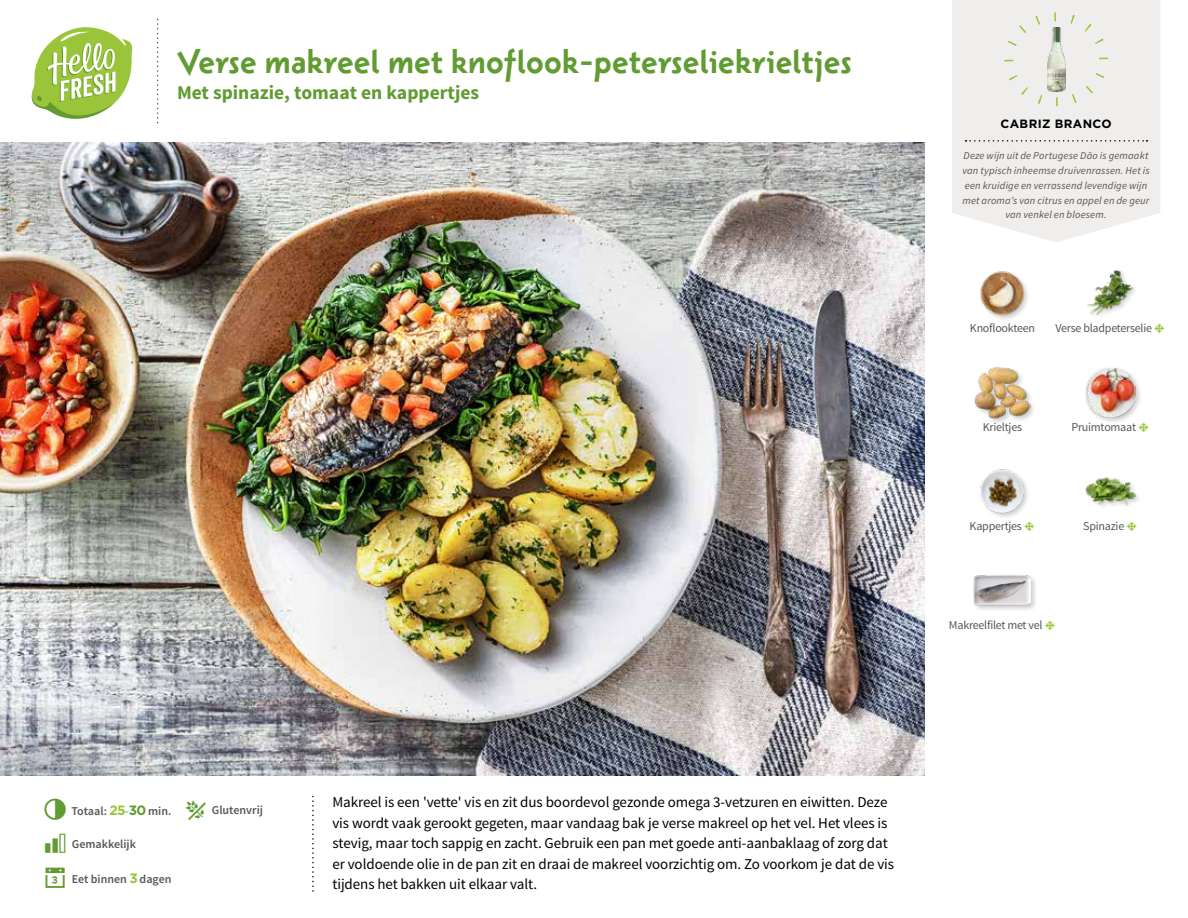
<style>
.page{position:relative;width:1188px;height:918px;background:#fff}
.page>*{position:absolute;margin:0;border:0;box-sizing:border-box;transform-origin:0 0}
.t1{font:700 36px "Instanter OT";letter-spacing:-.01em;color:#619b31}
.t2{font:25.5px "hellofresh icon font";color:#619b31}
.t3{font:700 19.5px "Source Sans Pro";color:#619b31}
.t4{font:15px/20.5px "Source Sans Pro";letter-spacing:-.005em;color:#000}
.t5{font:12px "Source Sans Pro";letter-spacing:-.02em;color:#575756}
.t6{font:600 12px "Source Sans Pro";color:#575756}
.t7{font:700 12px "Gotham";letter-spacing:.03em;color:#000}
.t8{font:italic 10.5px/14.7px "Source Sans Pro";letter-spacing:.015em;color:#575756;text-align:center}
.s1{font-family:"Gotham";font-weight:700;font-size:13.5px;color:#9ac43a}
.s2{color:#87ac54}
.s3{font-family:"Gotham";font-weight:700;font-size:13.5px;color:#619b31}
</style>
<div class="page">
<svg style="left:31px;top:27px;width:102px;height:92px"></svg>
<img style="left:0;top:142px;width:925px;height:634px">
<div style="left:952px;top:0;width:208px;height:242px;background:#f0eeed"></div>
<svg style="left:966px;top:140px;width:182px;height:2px"></svg>
<div style="left:1004px;top:12px;width:104px;height:94px;border:9px dashed #9ac43a;border-radius:50%"></div>
<img style="left:1087px;top:270px;width:48px;height:46px">
<div style="left:1084px;top:476px;width:58px;height:36px;background:#000;opacity:.2"></div>
<img style="left:1085px;top:476px;width:50px;height:36px">
<div style="left:1084px;top:366px;width:59px;height:59px;background:#000;opacity:.2"></div>
<img style="left:1085px;top:367px;width:50px;height:50px">
<img style="left:980px;top:271px;width:48px;height:48px">
<img style="left:980px;top:469px;width:48px;height:48px">
<div style="left:972px;top:574px;width:66px;height:38px;background:#000;opacity:.2"></div>
<img style="left:973px;top:574px;width:57px;height:38px">
<div style="left:974px;top:366px;width:62px;height:59px;background:#000;opacity:.2"></div>
<img style="left:974px;top:366px;width:56px;height:55px">
<img style="left:1047px;top:28px;width:18px;height:63px">
<svg style="left:1139px;top:422px;width:4px;height:3px"></svg>
<h1 class="t1" style="left:177px;top:40px;width:677px">Verse makreel met knoflook-peterseliekrieltjes</h1>
<h3 class="t3" style="left:177px;top:80px;width:304px">Met spinazie, tomaat en kappertjes</h3>
<p class="t7" style="left:1001px;top:116px;width:113px">CABRIZ BRANCO</p>
<p class="t8" style="left:962px;top:149px;width:189px">Deze wijn uit de Portugese Dão is gemaakt van typisch inheemse druivenrassen. Het is een kruidige en verrassend levendige wijn met aroma’s van citrus en appel en de geur van venkel en bloesem.</p>
<p class="t5" style="left:970px;top:321px;width:67px">Knoflookteen</p>
<p class="t5" style="left:1055px;top:321px;width:98px">Verse bladpeterselie</p>
<p class="t5" style="left:983px;top:420px;width:41px">Krieltjes</p>
<p class="t5" style="left:1071px;top:420px;width:66px">Pruimtomaat</p>
<p class="t5" style="left:970px;top:519px;width:54px">Kappertjes</p>
<p class="t5" style="left:1083px;top:519px;width:43px">Spinazie</p>
<p class="t5" style="left:949px;top:618px;width:95px">Makreelfilet met vel</p>
<p class="t6" style="left:71px;top:803px;width:101px">Totaal: <span class="s1">25</span><span class="s2">-</span><span class="s3">30</span> min.</p>
<p class="t6" style="left:212px;top:803px;width:53px">Glutenvrij</p>
<p class="t6" style="left:72px;top:837px;width:66px">Gemakkelijk</p>
<p class="t6" style="left:72px;top:871px;width:101px">Eet binnen <span class="s1">3</span> dagen</p>
<h2 class="t2" style="left:43px;top:866px;width:27px">▪</h2>
<p class="t4" style="left:332px;top:792px;width:563px">Makreel is een 'vette' vis en zit dus boordevol gezonde omega 3-vetzuren en eiwitten. Deze vis wordt vaak gerookt gegeten, maar vandaag bak je verse makreel op het vel. Het vlees is stevig, maar toch sappig en zacht. Gebruik een pan met goede anti-aanbaklaag of zorg dat er voldoende olie in de pan zit en draai de makreel voorzichtig om. Zo voorkom je dat de vis tijdens het bakken uit elkaar valt.</p>
</div>
